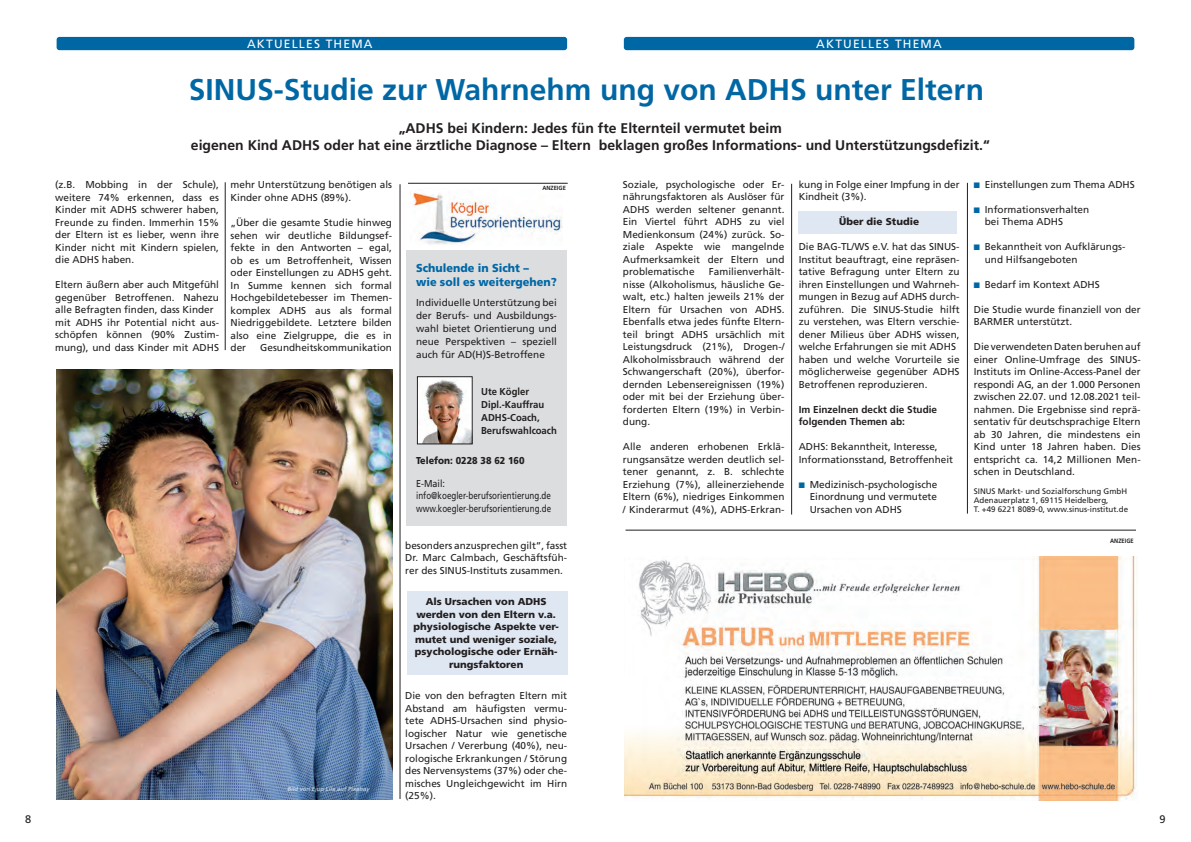
<style>
.page{position:relative;width:1191px;height:842px;background:#fff}
.page>*{position:absolute;margin:0;border:0;box-sizing:border-box;transform-origin:0 0}
.t1{font:700 30px "Frutiger";color:#0067a5}
.t2{font:700 14px/17px "Frutiger";color:#231f20;text-align:center}
.t3{font:12px "Frutiger";letter-spacing:.1em;color:#fff}
.t4{font:900 11.5px/14px "Frutiger";color:#0067a5;scale:.95 1}
.t5{font:11px "Frutiger";color:#231f20}
.t6{font:10px/12.5px "Frutiger";color:#231f20;text-align:justify}
.t7{font:900 10px/12.5px "Frutiger";color:#231f20;text-align:center}
.t8{font:10px/12.5px "Frutiger";color:#231f20;scale:.9 1}
.t9{font:700 10px/13px "Frutiger";color:#231f20;scale:.95 1}
.t10{font:700 10px/12.5px "Frutiger";color:#231f20}
.t11{font:900 10px "Frutiger";color:#231f20;scale:.9 1}
.t12{font:8px/9px "Frutiger";color:#231f20}
.t13{font:700 6.2px "Frutiger";color:#231f20;scale:.91 1}
.t14{font:italic 6px "Frutiger";color:#fff}
.t15{font:700 6px "Frutiger";color:#231f20;scale:.95 1}
.s1{color:#0067a5}
</style>
<div class="page">
<div style="left:57px;top:37px;width:510px;height:13px;background:#0067a5;border-radius:3px"></div>
<div style="left:624px;top:37px;width:510px;height:13px;background:#0067a5;border-radius:3px"></div>
<div style="left:798px;top:211px;width:158px;height:22px;background:#dfe7f2"></div>
<div style="left:407px;top:591px;width:161px;height:84px;background:#dfe7f2"></div>
<img style="left:57px;top:369px;width:335px;height:430px">
<img style="left:625px;top:556px;width:512px;height:244px">
<hr style="left:625px;top:530px;width:511px;height:1px;background:#231f20">
<div style="left:406px;top:250px;width:161px;height:276px;background:#dcdddf"></div>
<hr style="left:408px;top:183px;width:160px;height:1px;background:#231f20">
<img style="left:419px;top:379px;width:51px;height:63px">
<div style="left:417px;top:377px;width:55px;height:67px;border:1px solid #231f20"></div>
<img style="left:410px;top:189px;width:152px;height:57px">
<hr style="left:400px;top:184px;width:1px;height:615px;background:#231f20">
<hr style="left:225px;top:182px;width:1px;height:168px;background:#231f20">
<hr style="left:791px;top:184px;width:1px;height:330px;background:#231f20">
<hr style="left:967px;top:183px;width:1px;height:331px;background:#231f20">
<p class="t3" style="left:247px;top:37px;width:127px">AKTUELLES THEMA</p>
<p class="t3" style="left:816px;top:37px;width:127px">AKTUELLES THEMA</p>
<h1 class="t1" style="left:189px;top:72px;width:797px">SINUS-Studie zur Wahrnehm ung von ADHS unter Eltern</h1>
<h2 class="t2" style="left:191px;top:120px;width:800px">„ADHS bei Kindern: Jedes fün fte Elternteil vermutet beim<br>eigenen Kind ADHS oder hat eine ärztliche Diagnose – Eltern beklagen großes Informations- und Unterstützungsdefizit.“</h2>
<p class="t6" style="left:623px;top:178px;width:163px">Soziale, psychologische oder Er&shy;nährungsfaktoren als Auslöser für ADHS werden seltener genannt.<br>Ein Viertel führt ADHS zu viel Medienkonsum (24%) zurück. So&shy;ziale Aspekte wie mangelnde Aufmerksamkeit der Eltern und problematische</p>
<p class="t6" style="left:798px;top:178px;width:162px">kung in Folge einer Impfung in der<br>Kindheit (3%).</p>
<p class="t7" style="left:839px;top:215px;width:82px">Über die Studie</p>
<p class="t6" style="left:798px;top:240px;width:162px;text-align:left">Die BAG-TL/WS e.V. hat das SINUS-<br>Institut beauftragt, eine repräsen&shy;tative Befragung unter Eltern zu ihren Einstellungen und Wahrneh&shy;mungen in Bezug auf ADHS durch&shy;zuführen. Die SINUS-Studie hilft zu verstehen, was Eltern verschie&shy;dener Milieus über ADHS wissen, welche Erfahrungen sie mit ADHS haben und welche Vorurteile sie möglicherweise gegenüber ADHS<br>Betroffenen reproduzieren.</p>
<p class="t10" style="left:798px;top:403px;width:140px">Im Einzelnen deckt die Studie folgenden Themen ab:</p>
<p class="t6" style="left:798px;top:440px;width:156px">ADHS: Bekanntheit, Interesse,<br>Informationsstand, Betroffenheit</p>
<p class="t6" style="left:809px;top:478px;width:129px;text-indent:-11px"><span class="s1">■</span> Medizinisch-psychologische Einordnung und vermutete Ursachen von ADHS</p>
<p class="t15" style="left:542px;top:185px;width:26px">ANZEIGE</p>
<p class="t6" style="left:973px;top:178px;width:163px"><span class="s1">■</span> Einstellungen zum Thema ADHS</p>
<p class="t6" style="left:984px;top:203px;width:106px;text-indent:-11px"><span class="s1">■</span> Informationsverhalten bei Thema ADHS</p>
<p class="t6" style="left:984px;top:240px;width:142px;text-indent:-11px"><span class="s1">■</span> Bekanntheit von Aufklärungs&shy;und Hilfsangeboten</p>
<p class="t6" style="left:973px;top:278px;width:128px"><span class="s1">■</span> Bedarf im Kontext ADHS</p>
<p class="t6" style="left:973px;top:303px;width:168px">Die Studie wurde finanziell von der<br>BARMER unterstützt.</p>
<p class="t6" style="left:973px;top:340px;width:168px">Die verwendeten Daten beruhen auf einer Online-Umfrage des SINUS-Instituts im Online-Access-Panel der respondi AG, an der 1.000 Personen zwischen 22.07. und 12.08.2021 teil&shy;nahmen. Die Ergebnisse sind reprä&shy;sentativ für deutschsprachige Eltern ab 30 Jahren, die mindestens ein Kind unter 18 Jahren haben. Dies entspricht ca. 14,2 Millionen Men&shy;schen in Deutschland.</p>
<p class="t12" style="left:973px;top:486px;width:156px">SINUS Markt- und Sozialforschung GmbH<br>Adenauerplatz 1, 69115 Heidelberg,<br>T. +49 6221 8089-0, www.sinus-institut.de</p>
<p class="t6" style="left:55px;top:178px;width:165px">(z.B. Mobbing in der Schule), weitere 74% erkennen, dass es Kinder mit ADHS schwerer haben, Freunde zu finden. Immerhin 15% der Eltern ist es lieber, wenn ihre Kinder nicht mit Kindern spielen, die ADHS haben.</p>
<p class="t6" style="left:55px;top:278px;width:165px;text-align:left">Eltern äußern aber auch Mitgefühl gegenüber Betroffenen. Nahezu alle Befragten finden, dass Kinder mit ADHS ihr Potential nicht aus&shy;schöpfen können (90% Zustim&shy;mung), und dass Kinder mit ADHS</p>
<p class="t6" style="left:231px;top:179px;width:163px">mehr Unterstützung benötigen als<br>Kinder ohne ADHS (89%).</p>
<p class="t6" style="left:231px;top:216px;width:163px">„Über die gesamte Studie hinweg sehen wir deutliche Bildungsef&shy;fekte in den Antworten – egal, ob es um Betroffenheit, Wissen oder Einstellungen zu ADHS geht.<br>In Summe kennen sich formal Hochgebildetebesser im Themen&shy;komplex ADHS aus als formal Niedriggebildete. Letztere bilden also eine Zielgruppe, die es in der</p>
<p class="t4" style="left:416px;top:261px;width:150px">Schulende in Sicht –<br>wie soll es weitergehen?</p>
<p class="t6" style="left:416px;top:296px;width:142px;line-height:13px">Individuelle Unterstützung bei der Berufs- und Ausbildungs&shy;wahl bietet Orientierung und neue Perspektiven – speziell auch für AD(H)S-Betroffene</p>
<p class="t9" style="left:481px;top:385px;width:81px">Ute Kögler<br>Dipl.-Kauffrau<br>ADHS-Coach,<br>Berufswahlcoach</p>
<p class="t11" style="left:416px;top:455px;width:122px">Telefon: 0228 38 62 160</p>
<p class="t8" style="left:416px;top:477px;width:151px">E-Mail: info@koegler-berufsorientierung.de www.koegler-berufsorientierung.de</p>
<p class="t6" style="left:623px;top:265px;width:163px;text-indent:86px">Familienverhält&shy;nisse (Alkoholismus, häusliche Ge&shy;walt, etc.) halten jeweils 21% der Eltern für Ursachen von ADHS.<br>Ebenfalls etwa jedes fünfte Eltern&shy;teil bringt ADHS ursächlich mit Leistungsdruck (21%), Drogen-/ Alkoholmissbrauch während der Schwangerschaft (20%), überfor&shy;dernden Lebensereignissen (19%) oder mit bei der Erziehung über&shy;forderten Eltern (19%) in Verbin&shy;dung.</p>
<p class="t6" style="left:623px;top:440px;width:163px">Alle anderen erhobenen Erklä&shy;rungsansätze werden deutlich sel&shy;tener genannt, z. B. schlechte Erziehung (7%), alleinerziehende Eltern (6%), niedriges Einkommen / Kinderarmut (4%), ADHS-Erkran-</p>
<p class="t6" style="left:260px;top:341px;width:133px">Gesundheitskommunikation</p>
<p class="t14" style="left:287px;top:786px;width:84px">Bild von Ejup Lila auf Pixabay</p>
<p class="t6" style="left:405px;top:539px;width:163px">besonders anzusprechen gilt“, fasst Dr. Marc Calmbach, Geschäftsfüh&shy;rer des SINUS-Instituts zusammen.</p>
<p class="t7" style="left:413px;top:595px;width:147px">Als Ursachen von ADHS werden von den Eltern v.a. physiologische Aspekte ver&shy;mutet und weniger soziale, psychologische oder Ernäh&shy;rungsfaktoren</p>
<p class="t6" style="left:405px;top:689px;width:163px">Die von den befragten Eltern mit Abstand am häufigsten vermu&shy;tete ADHS-Ursachen sind physio&shy;logischer Natur wie genetische Ursachen / Vererbung (40%), neu&shy;rologische Erkrankungen / Störung des Nervensystems (37%) oder che&shy;misches Ungleichgewicht im Hirn (25%).</p>
<p class="t13" style="left:1110px;top:537px;width:27px">ANZEIGE</p>
<p class="t5" style="left:25px;top:813px;width:8px">8</p>
<p class="t5" style="left:1159px;top:813px;width:8px">9</p>
</div>
